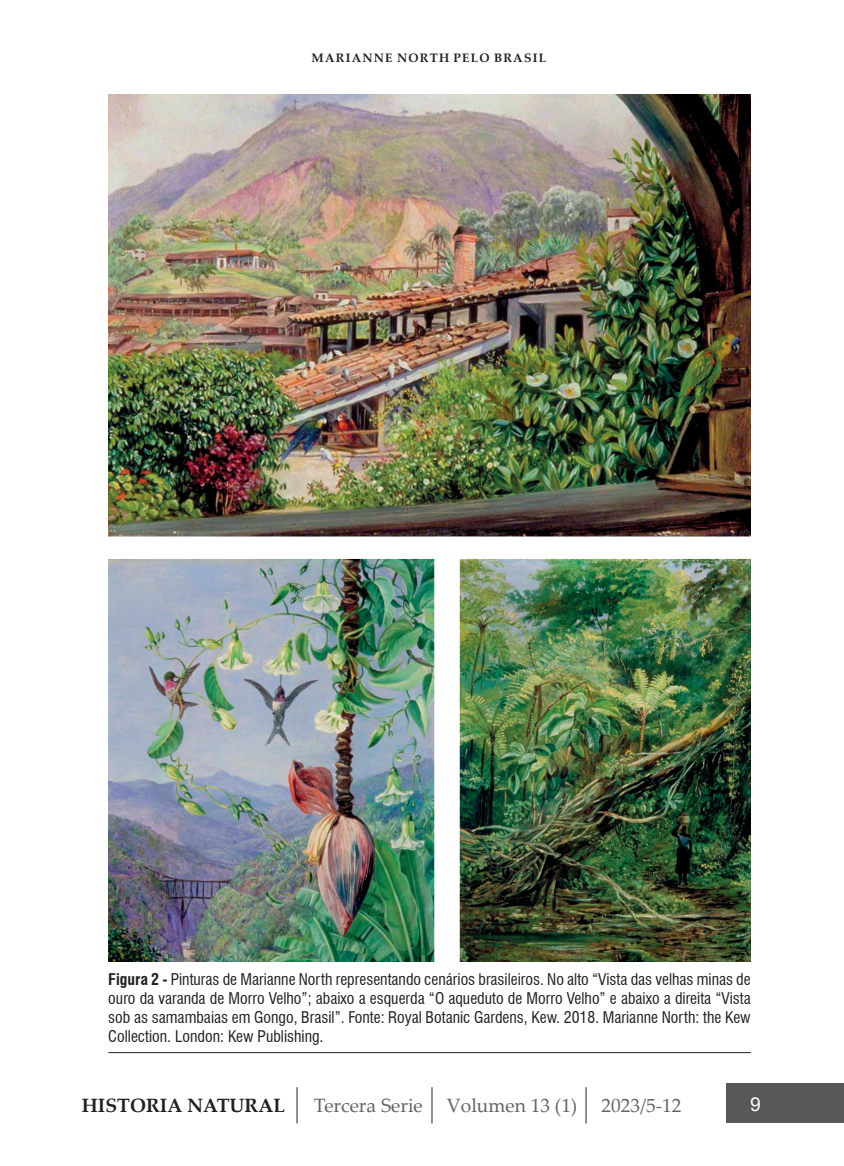
<style>
.page{position:relative;width:844px;height:1166px;background:#fff}
.page>*{position:absolute;margin:0;border:0;box-sizing:border-box;transform-origin:0 0}
.t1{font:19.25px "Palatino Linotype";color:#636366}
.t2{font:700 19.25px "Palatino Linotype";color:#231f20}
.t3{font:19.25px "Arial";color:#fff}
.t4{font:condensed 15.75px/19.2px "Swiss 721 BT";color:#231f20;text-align:justify}
.t5{font:700 12.25px "Palatino Linotype";letter-spacing:.1em;color:#231f20}
.s1{font-weight:700}
</style>
<div class="page">
<hr style="left:296px;top:1087px;width:1px;height:36px;background:#231f20">
<hr style="left:431px;top:1087px;width:1px;height:36px;background:#231f20">
<hr style="left:585px;top:1087px;width:1px;height:36px;background:#231f20">
<div style="left:726px;top:1083px;width:117px;height:39px;background:#57585a"></div>
<hr style="left:108px;top:1052px;width:642px;height:1px;background:#231f20">
<img style="left:108px;top:94px;width:642px;height:867px">
<p class="t5" style="left:311px;top:49px;width:236px">MARIANNE NORTH PELO BRASIL</p>
<p class="t4" style="left:108px;top:969px;width:644px"><span class="s1">Figura 2 -</span> Pinturas de Marianne North representando cenários brasileiros. No alto “Vista das velhas minas de ouro da varanda de Morro Velho”; abaixo a esquerda “O aqueduto de Morro Velho” e abaixo a direita “Vista sob as samambaias em Gongo, Brasil”. Fonte: Royal Botanic Gardens, Kew. 2018. Marianne North: the Kew Collection. London: Kew Publishing.</p>
<p class="t2" style="left:82px;top:1091px;width:204px">HISTORIA NATURAL</p>
<p class="t1" style="left:314px;top:1091px;width:265px">Tercera Serie Volumen 13 (1)</p>
<p class="t1" style="left:601px;top:1091px;width:81px">2023/5-12</p>
<p class="t3" style="left:750px;top:1090px;width:12px">9</p>
</div>
